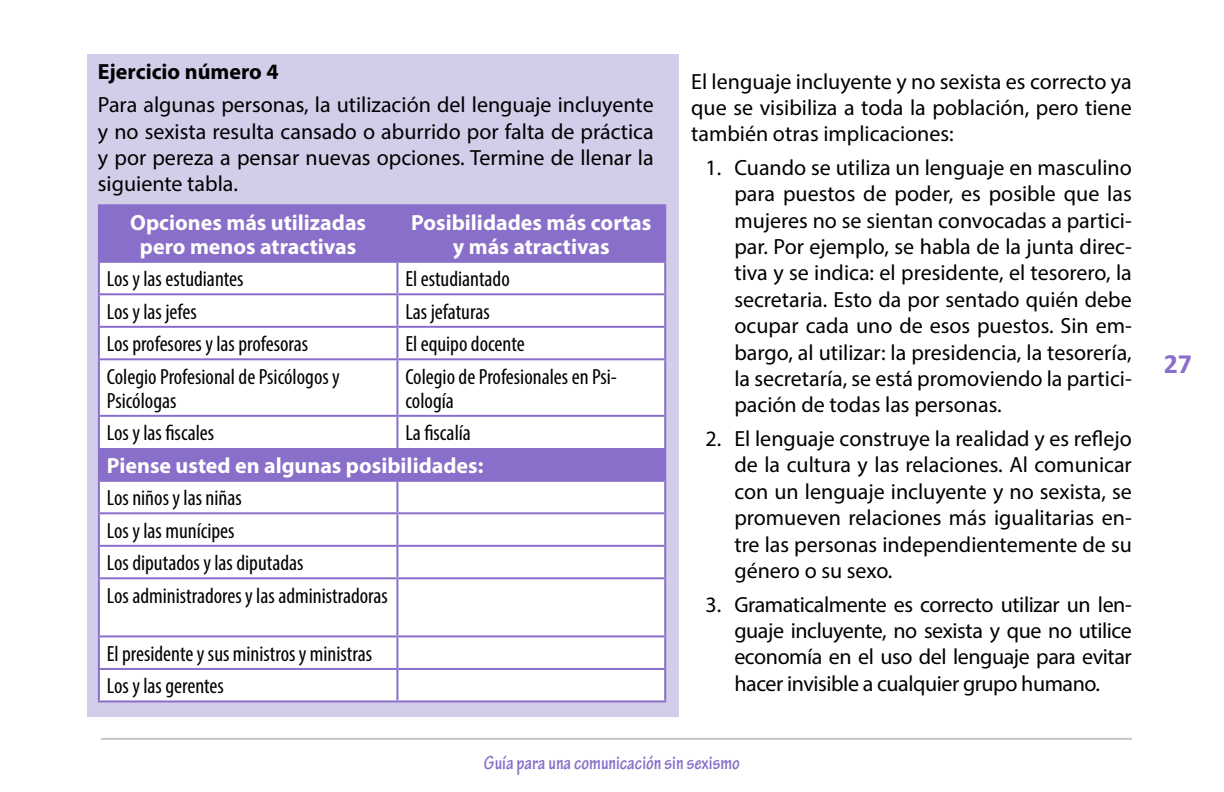
<style>
.page{position:relative;width:1224px;height:792px;background:#fff}
.page>*{position:absolute;margin:0;border:0;box-sizing:border-box;transform-origin:0 0}
.t1{font:700 28px "Calibri";color:#896fc9}
.t2{font:22px/26.4px "Myriad Pro";color:#000;text-align:justify}
.t3{font:condensed 22px/32.4px "Myriad Pro";color:#000}
.t4{font:700 22px/24px "Myriad Pro";color:#fff;text-align:center}
.t5{font:700 22px "Myriad Pro";color:#000}
.t6{font:700 condensed 20px "Tekton Pro";color:#896fc9}
</style>
<div class="page">
<hr style="left:101px;top:738px;width:1031px;height:2px;background:#c6c6c6">
<div style="left:87px;top:55px;width:591px;height:662px;background:#d2cde8"></div>
<div style="left:100px;top:206px;width:564px;height:55px;background:#896fc9"></div>
<div style="left:100px;top:263px;width:564px;height:437px;background:#fff"></div>
<div style="left:99px;top:448px;width:566px;height:33px;background:#896fc9"></div>
<hr style="left:397px;top:204px;width:269px;height:2px;background:#896fc9">
<hr style="left:664px;top:206px;width:2px;height:55px;background:#896fc9">
<hr style="left:664px;top:417px;width:2px;height:31px;background:#896fc9">
<hr style="left:664px;top:670px;width:2px;height:30px;background:#896fc9">
<hr style="left:397px;top:700px;width:269px;height:2px;background:#896fc9">
<hr style="left:98px;top:204px;width:299px;height:2px;background:#896fc9">
<hr style="left:98px;top:206px;width:2px;height:55px;background:#896fc9">
<hr style="left:396px;top:206px;width:2px;height:55px;background:#896fc9">
<hr style="left:396px;top:263px;width:2px;height:30px;background:#896fc9">
<hr style="left:396px;top:295px;width:2px;height:31px;background:#896fc9">
<hr style="left:396px;top:328px;width:2px;height:30px;background:#896fc9">
<hr style="left:396px;top:360px;width:2px;height:55px;background:#896fc9">
<hr style="left:98px;top:417px;width:2px;height:31px;background:#896fc9">
<hr style="left:396px;top:417px;width:2px;height:31px;background:#896fc9">
<hr style="left:98px;top:448px;width:2px;height:32px;background:#896fc9">
<hr style="left:664px;top:448px;width:2px;height:32px;background:#896fc9">
<hr style="left:396px;top:482px;width:2px;height:30px;background:#896fc9">
<hr style="left:396px;top:514px;width:2px;height:31px;background:#896fc9">
<hr style="left:396px;top:547px;width:2px;height:30px;background:#896fc9">
<hr style="left:396px;top:579px;width:2px;height:56px;background:#896fc9">
<hr style="left:396px;top:637px;width:2px;height:31px;background:#896fc9">
<hr style="left:98px;top:670px;width:2px;height:30px;background:#896fc9">
<hr style="left:396px;top:670px;width:2px;height:30px;background:#896fc9">
<hr style="left:98px;top:700px;width:299px;height:2px;background:#896fc9">
<hr style="left:98px;top:261px;width:299px;height:2px;background:#896fc9">
<hr style="left:98px;top:263px;width:2px;height:30px;background:#896fc9">
<hr style="left:397px;top:261px;width:269px;height:2px;background:#896fc9">
<hr style="left:664px;top:263px;width:2px;height:30px;background:#896fc9">
<hr style="left:98px;top:293px;width:299px;height:2px;background:#896fc9">
<hr style="left:98px;top:295px;width:2px;height:31px;background:#896fc9">
<hr style="left:397px;top:293px;width:269px;height:2px;background:#896fc9">
<hr style="left:664px;top:295px;width:2px;height:31px;background:#896fc9">
<hr style="left:98px;top:326px;width:299px;height:2px;background:#896fc9">
<hr style="left:98px;top:328px;width:2px;height:30px;background:#896fc9">
<hr style="left:397px;top:326px;width:269px;height:2px;background:#896fc9">
<hr style="left:664px;top:328px;width:2px;height:30px;background:#896fc9">
<hr style="left:98px;top:358px;width:299px;height:2px;background:#896fc9">
<hr style="left:98px;top:360px;width:2px;height:55px;background:#896fc9">
<hr style="left:397px;top:358px;width:269px;height:2px;background:#896fc9">
<hr style="left:664px;top:360px;width:2px;height:55px;background:#896fc9">
<hr style="left:98px;top:415px;width:299px;height:2px;background:#896fc9">
<hr style="left:397px;top:415px;width:269px;height:2px;background:#896fc9">
<hr style="left:98px;top:480px;width:299px;height:2px;background:#896fc9">
<hr style="left:98px;top:482px;width:2px;height:30px;background:#896fc9">
<hr style="left:397px;top:480px;width:269px;height:2px;background:#896fc9">
<hr style="left:664px;top:482px;width:2px;height:30px;background:#896fc9">
<hr style="left:98px;top:512px;width:299px;height:2px;background:#896fc9">
<hr style="left:98px;top:514px;width:2px;height:31px;background:#896fc9">
<hr style="left:397px;top:512px;width:269px;height:2px;background:#896fc9">
<hr style="left:664px;top:514px;width:2px;height:31px;background:#896fc9">
<hr style="left:98px;top:545px;width:299px;height:2px;background:#896fc9">
<hr style="left:98px;top:547px;width:2px;height:30px;background:#896fc9">
<hr style="left:397px;top:545px;width:269px;height:2px;background:#896fc9">
<hr style="left:664px;top:547px;width:2px;height:30px;background:#896fc9">
<hr style="left:98px;top:577px;width:299px;height:2px;background:#896fc9">
<hr style="left:98px;top:579px;width:2px;height:56px;background:#896fc9">
<hr style="left:397px;top:577px;width:269px;height:2px;background:#896fc9">
<hr style="left:664px;top:579px;width:2px;height:56px;background:#896fc9">
<hr style="left:98px;top:635px;width:299px;height:2px;background:#896fc9">
<hr style="left:98px;top:637px;width:2px;height:31px;background:#896fc9">
<hr style="left:397px;top:635px;width:269px;height:2px;background:#896fc9">
<hr style="left:664px;top:637px;width:2px;height:31px;background:#896fc9">
<hr style="left:98px;top:668px;width:299px;height:2px;background:#896fc9">
<hr style="left:397px;top:668px;width:269px;height:2px;background:#896fc9">
<p class="t5" style="left:98px;top:57px;width:182px">Ejercicio número 4</p>
<p class="t2" style="left:98px;top:91px;width:557px">Para algunas personas, la utilización del lenguaje incluyente y no sexista resulta cansado o aburrido por falta de práctica y por pereza a pensar nuevas opciones. Termine de llenar la siguiente tabla.</p>
<p class="t4" style="left:130px;top:210px;width:237px">Opciones más utilizadas pero menos atractivas</p>
<p class="t4" style="left:411px;top:210px;width:242px">Posibilidades más cortas y más atractivas</p>
<p class="t3" style="left:107px;top:263px;width:138px">Los y las estudiantes</p>
<p class="t3" style="left:405px;top:263px;width:106px">El estudiantado</p>
<p class="t3" style="left:107px;top:295px;width:91px">Los y las jefes</p>
<p class="t3" style="left:405px;top:295px;width:86px">Las jefaturas</p>
<p class="t3" style="left:107px;top:328px;width:203px">Los profesores y las profesoras</p>
<p class="t3" style="left:405px;top:328px;width:121px">El equipo docente</p>
<p class="t3" style="left:107px;top:364px;width:234px;line-height:24px">Colegio Profesional de Psicólogos y<br>Psicólogas</p>
<p class="t3" style="left:405px;top:364px;width:213px;line-height:24px">Colegio de Profesionales en Psi&shy;cología</p>
<p class="t3" style="left:107px;top:417px;width:109px">Los y las fiscales</p>
<p class="t3" style="left:405px;top:417px;width:67px">La fiscalía</p>
<p class="t4" style="left:107px;top:453px;width:378px">Piense usted en algunas posibilidades:</p>
<p class="t3" style="left:107px;top:482px;width:283px">Los niños y las niñas<br>Los y las munícipes<br>Los diputados y las diputadas<br>Los administradores y las administradoras</p>
<p class="t3" style="left:107px;top:637px;width:267px">El presidente y sus ministros y ministras<br>Los y las gerentes</p>
<p class="t2" style="left:691px;top:68px;width:442px">El lenguaje incluyente y no sexista es correcto ya que se visibiliza a toda la población, pero tiene también otras implicaciones:</p>
<p class="t2" style="left:734px;top:154px;width:399px;text-indent:-29px">1. Cuando se utiliza un lenguaje en masculino para puestos de poder, es posible que las mujeres no se sientan convocadas a partici&shy;par. Por ejemplo, se habla de la junta direc&shy;tiva y se indica: el presidente, el tesorero, la secretaria. Esto da por sentado quién debe ocupar cada uno de esos puestos. Sin em&shy;bargo, al utilizar: la presidencia, la tesorería, la secretaría, se está promoviendo la partici&shy;pación de todas las personas.</p>
<p class="t2" style="left:734px;top:425px;width:399px;text-indent:-29px">2. El lenguaje construye la realidad y es reflejo de la cultura y las relaciones. Al comunicar con un lenguaje incluyente y no sexista, se promueven relaciones más igualitarias en&shy;tre las personas independientemente de su género o su sexo.</p>
<p class="t2" style="left:734px;top:591px;width:399px;text-indent:-29px">3. Gramaticalmente es correcto utilizar un len&shy;guaje incluyente, no sexista y que no utilice economía en el uso del lenguaje para evitar hacer invisible a cualquier grupo humano.</p>
<p class="t6" style="left:484px;top:751px;width:258px">Guía para una comunicación sin sexismo</p>
<p class="t1" style="left:1164px;top:346px;width:30px">27</p>
</div>
